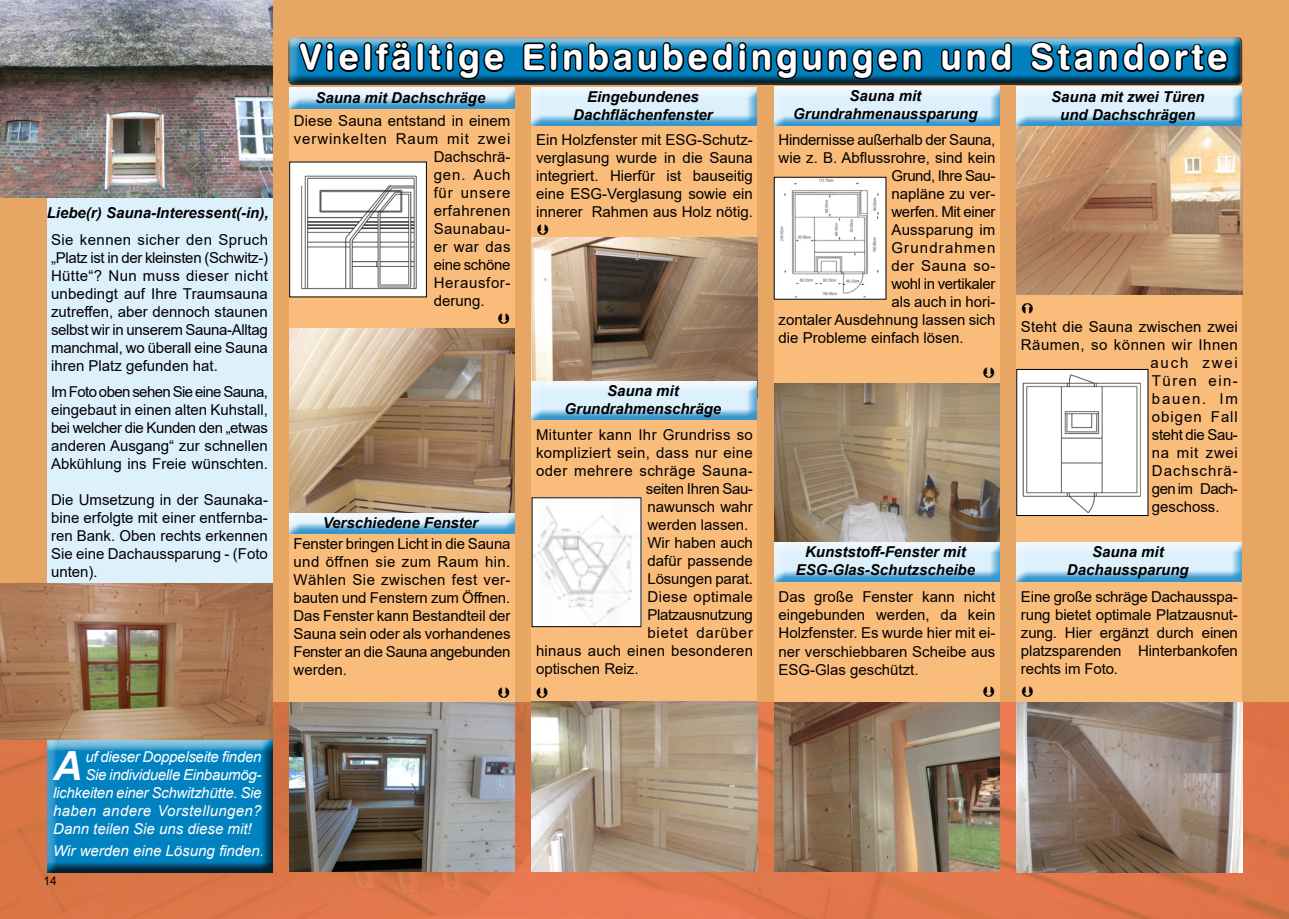
<style>
.page{position:relative;width:1289px;height:919px;background:#fff}
.page>*{position:absolute;margin:0;border:0;box-sizing:border-box;transform-origin:0 0}
.t1{font:italic 700 40.2px "Arial";color:#fff}
.t2{font:36px "Swiss 721 BT Bold Rounded";letter-spacing:.1em;color:#fff}
.t3{font:15px/18px "Arial";color:#000;text-align:justify}
.t4{font:italic 700 15px/18px "Arial";color:#000;text-align:center}
.t5{font:italic 15px "Arial";letter-spacing:-.015em;color:#fff}
.t6{font:15px "Arial";letter-spacing:.02em;color:#000}
.t7{font:15px "Arial";letter-spacing:-.025em;color:#000}
.t8{font:15px "Arial";letter-spacing:.03em;color:#000}
.t9{font:15px "Arial";letter-spacing:-.02em;color:#000}
.t10{font:italic 15px "Arial";letter-spacing:.025em;color:#fff}
.t11{font:15px "Arial";letter-spacing:.06em;color:#000}
.t12{font:15px "Arial";letter-spacing:.045em;color:#000}
.t13{font:15px "Arial";letter-spacing:.025em;color:#000}
.t14{font:15px "Arial";letter-spacing:.055em;color:#000}
.t15{font:15px "Arial";letter-spacing:.075em;color:#000}
.t16{font:15px "Arial";letter-spacing:.035em;color:#000}
.t17{font:15px "Arial";letter-spacing:.065em;color:#000}
.t18{font:15px "Arial";letter-spacing:.07em;color:#000}
.t19{font:15px "Arial";letter-spacing:-.035em;color:#000}
.t20{font:15px "Arial";letter-spacing:.095em;color:#000}
.t21{font:15px "Arial";letter-spacing:.05em;color:#000}
.t22{font:15px "Arial";letter-spacing:.12em;color:#000}
.t23{font:12px "Arial";color:#000}
.s1{font-weight:400;font-style:normal}
</style>
<div class="page">
<div style="left:0;top:0;width:1288px;height:702px;background:#e7a664"></div>
<img style="left:0;top:702px;width:1288px;height:216px">
<div style="left:531px;top:125px;width:226px;height:115px;background:#f9bc7b"></div>
<div style="left:289px;top:529px;width:225px;height:173px;background:#f9bc7b"></div>
<div style="left:774px;top:125px;width:225px;height:259px;background:#f9bc7b"></div>
<div style="left:774px;top:580px;width:225px;height:129px;background:#f9bc7b"></div>
<div style="left:531px;top:419px;width:226px;height:284px;background:#f9bc7b"></div>
<img style="left:1016px;top:128px;width:226px;height:166px">
<div style="left:1016px;top:294px;width:226px;height:248px;background:#f9bc7b"></div>
<img style="left:1018px;top:371px;width:128px;height:143px">
<div style="left:1016px;top:369px;width:132px;height:147px;border:1px solid #000"></div>
<img style="left:533px;top:499px;width:106px;height:126px">
<div style="left:289px;top:109px;width:225px;height:219px;background:#f9bc7b"></div>
<img style="left:774px;top:702px;width:225px;height:169px">
<img style="left:531px;top:238px;width:226px;height:142px">
<img style="left:289px;top:702px;width:225px;height:169px">
<img style="left:774px;top:384px;width:225px;height:158px">
<div style="left:1016px;top:580px;width:226px;height:122px;background:#f9bc7b"></div>
<img style="left:289px;top:328px;width:225px;height:183px">
<img style="left:1016px;top:702px;width:226px;height:170px">
<div style="left:44px;top:738px;width:229px;height:135px;background:#000;opacity:.75"></div>
<img style="left:531px;top:701px;width:226px;height:170px">
<div style="left:47px;top:198px;width:225px;height:386px;background:#ddf1fd"></div>
<img style="left:0;top:0;width:272px;height:198px">
<img style="left:0;top:583px;width:272px;height:156px">
<div style="left:287px;top:86px;width:228px;height:25px;background:#0080be;opacity:.75"></div>
<div style="left:287px;top:511px;width:228px;height:24px;background:#0080be;opacity:.75"></div>
<img style="left:291px;top:164px;width:134px;height:131px">
<div style="left:289px;top:162px;width:138px;height:135px;border:1px solid #000"></div>
<div style="left:1014px;top:86px;width:228px;height:42px;background:#0080be;opacity:.75"></div>
<div style="left:530px;top:380px;width:228px;height:41px;background:#0080be;opacity:.75"></div>
<div style="left:530px;top:86px;width:228px;height:42px;background:#0080be;opacity:.75"></div>
<div style="left:772px;top:87px;width:228px;height:41px;background:#0080be;opacity:.75"></div>
<div style="left:772px;top:542px;width:228px;height:41px;background:#0080be;opacity:.75"></div>
<div style="left:1014px;top:542px;width:228px;height:41px;background:#0080be;opacity:.75"></div>
<img style="left:775px;top:179px;width:109px;height:118px">
<svg style="left:288px;top:29px;width:954px;height:57px;background:#396575"></svg>
<p class="t4" style="left:47px;top:200px;width:223px;line-height:26.5px;text-align:left">Liebe(r) Sauna-Interessent(-in),<br><span class="s1">Sie kennen sicher den Spruch</span></p>
<p class="t3" style="left:51px;top:248px;width:218px">„Platz ist in der kleinsten (Schwitz-)<br>Hütte“? Nun muss dieser nicht unbedingt auf Ihre Traumsauna zutreffen, aber dennoch staunen selbst wir in unserem Sauna-Alltag manchmal, wo überall eine Sauna ihren Platz gefunden hat.</p>
<p class="t3" style="left:51px;top:383px;width:218px">Im Foto oben sehen Sie eine Sauna, eingebaut in einen alten Kuhstall, bei welcher die Kunden den „etwas anderen Ausgang“ zur schnellen Abkühlung ins Freie wünschten.</p>
<p class="t3" style="left:51px;top:491px;width:218px">Die Umsetzung in der Saunaka&shy;bine erfolgte mit einer entfernba&shy;ren Bank. Oben rechts erkennen Sie eine Dachaussparung - (Foto unten).</p>
<p class="t2" style="left:300px;top:34px;width:929px">Vielfältige Einbaubedingungen und Standorte</p>
<p class="t4" style="left:573px;top:88px;width:141px">Eingebundenes<br>Dachflächenfenster</p>
<p class="t4" style="left:793px;top:87px;width:186px">Sauna mit<br>Grundrahmenaussparung</p>
<p class="t4" style="left:315px;top:89px;width:172px">Sauna mit Dachschräge</p>
<p class="t4" style="left:1051px;top:88px;width:155px">Sauna mit zwei Türen und Dachschrägen</p>
<p class="t3" style="left:294px;top:112px;width:218px">Diese Sauna entstand in einem</p>
<p class="t11" style="left:294px;top:128px;width:218px">verwinkelten Raum mit zwei</p>
<p class="t3" style="left:433px;top:148px;width:78px">Dachschrä-</p>
<p class="t3" style="left:433px;top:166px;width:78px">gen. Auch</p>
<p class="t21" style="left:433px;top:182px;width:78px">für unsere</p>
<p class="t8" style="left:433px;top:200px;width:78px">erfahrenen</p>
<p class="t8" style="left:433px;top:218px;width:78px">Saunabau-</p>
<p class="t3" style="left:433px;top:238px;width:78px">er war das</p>
<p class="t9" style="left:433px;top:254px;width:78px">eine schöne</p>
<p class="t12" style="left:433px;top:272px;width:78px">Herausfor-</p>
<p class="t3" style="left:433px;top:292px;width:52px">derung.</p>
<p class="t9" style="left:778px;top:129px;width:218px">Hindernisse außerhalb der Sauna,</p>
<p class="t3" style="left:778px;top:148px;width:218px">wie z. B. Abflussrohre, sind kein</p>
<p class="t7" style="left:891px;top:165px;width:105px">Grund, Ihre Sau-</p>
<p class="t3" style="left:891px;top:184px;width:105px">napläne zu ver-</p>
<p class="t9" style="left:891px;top:201px;width:105px">werfen. Mit einer</p>
<p class="t3" style="left:891px;top:220px;width:105px">Aussparung im</p>
<p class="t15" style="left:891px;top:237px;width:105px">Grundrahmen</p>
<p class="t16" style="left:891px;top:255px;width:105px">der Sauna so-</p>
<p class="t7" style="left:891px;top:273px;width:105px">wohl in vertikaler</p>
<p class="t3" style="left:891px;top:292px;width:105px">als auch in hori-</p>
<p class="t3" style="left:778px;top:310px;width:218px">zontaler Ausdehnung lassen sich</p>
<p class="t3" style="left:778px;top:328px;width:187px">die Probleme einfach lösen.</p>
<p class="t3" style="left:536px;top:130px;width:218px">Ein Holzfenster mit ESG-Schutz&shy;verglasung wurde in die Sauna integriert. Hierfür ist bauseitig eine ESG-Verglasung sowie ein innerer Rahmen aus Holz nötig.</p>
<p class="t3" style="left:1020px;top:317px;width:218px">Steht die Sauna zwischen zwei</p>
<p class="t8" style="left:1020px;top:334px;width:218px">Räumen, so können wir Ihnen</p>
<p class="t22" style="left:1150px;top:352px;width:89px">auch zwei</p>
<p class="t20" style="left:1151px;top:370px;width:87px">Türen ein-</p>
<p class="t3" style="left:1151px;top:389px;width:87px">bauen. Im</p>
<p class="t17" style="left:1151px;top:406px;width:87px">obigen Fall</p>
<p class="t7" style="left:1151px;top:424px;width:87px">steht die Sau-</p>
<p class="t12" style="left:1151px;top:442px;width:87px">na mit zwei</p>
<p class="t18" style="left:1151px;top:460px;width:87px">Dachschrä-</p>
<p class="t19" style="left:1151px;top:478px;width:87px">gen im Dach-</p>
<p class="t3" style="left:1151px;top:497px;width:69px">geschoss.</p>
<p class="t4" style="left:564px;top:382px;width:158px">Sauna mit<br>Grundrahmenschräge</p>
<p class="t6" style="left:536px;top:424px;width:218px">Mitunter kann Ihr Grundriss so</p>
<p class="t6" style="left:536px;top:442px;width:218px">kompliziert sein, dass nur eine</p>
<p class="t8" style="left:536px;top:460px;width:218px">oder mehrere schräge Sauna-</p>
<p class="t7" style="left:646px;top:478px;width:108px">seiten Ihren Sau-</p>
<p class="t3" style="left:647px;top:497px;width:107px">nawunsch wahr</p>
<p class="t3" style="left:647px;top:515px;width:102px">werden lassen.</p>
<p class="t3" style="left:647px;top:533px;width:107px">Wir haben auch</p>
<p class="t3" style="left:647px;top:551px;width:107px">dafür passende</p>
<p class="t3" style="left:647px;top:569px;width:107px">Lösungen parat.</p>
<p class="t13" style="left:647px;top:586px;width:107px">Diese optimale</p>
<p class="t7" style="left:647px;top:604px;width:107px">Platzausnutzung</p>
<p class="t14" style="left:647px;top:622px;width:107px">bietet darüber</p>
<p class="t6" style="left:536px;top:640px;width:218px">hinaus auch einen besonderen</p>
<p class="t3" style="left:536px;top:659px;width:104px">optischen Reiz.</p>
<p class="t4" style="left:323px;top:513px;width:157px">Verschiedene Fenster</p>
<p class="t3" style="left:293px;top:534px;width:218px">Fenster bringen Licht in die Sauna und öffnen sie zum Raum hin.<br>Wählen Sie zwischen fest ver&shy;bauten und Fenstern zum Öffnen.<br>Das Fenster kann Bestandteil der Sauna sein oder als vorhandenes Fenster an die Sauna angebunden werden.</p>
<p class="t4" style="left:795px;top:543px;width:181px">Kunststoff-Fenster mit<br>ESG-Glas-Schutzscheibe</p>
<p class="t4" style="left:1066px;top:543px;width:123px">Sauna mit<br>Dachaussparung</p>
<p class="t3" style="left:1020px;top:587px;width:218px">Eine große schräge Dachausspa&shy;rung bietet optimale Platzausnut&shy;zung. Hier ergänzt durch einen platzsparenden Hinterbankofen rechts im Foto.</p>
<p class="t3" style="left:778px;top:588px;width:218px">Das große Fenster kann nicht eingebunden werden, da kein Holzfenster. Es wurde hier mit ei&shy;ner verschiebbaren Scheibe aus ESG-Glas geschützt.</p>
<p class="t1" style="left:53px;top:738px;width:30px">A</p>
<p class="t5" style="left:85px;top:746px;width:177px">uf dieser Doppelseite finden</p>
<p class="t5" style="left:85px;top:764px;width:178px">Sie individuelle Einbaumög-</p>
<p class="t5" style="left:53px;top:782px;width:210px">lichkeiten einer Schwitzhütte. Sie</p>
<p class="t10" style="left:53px;top:800px;width:210px">haben andere Vorstellungen?</p>
<p class="t5" style="left:53px;top:818px;width:200px">Dann teilen Sie uns diese mit!</p>
<p class="t5" style="left:53px;top:840px;width:212px">Wir werden eine Lösung finden.</p>
<p class="t23" style="left:44px;top:872px;width:15px">14</p>
</div>
